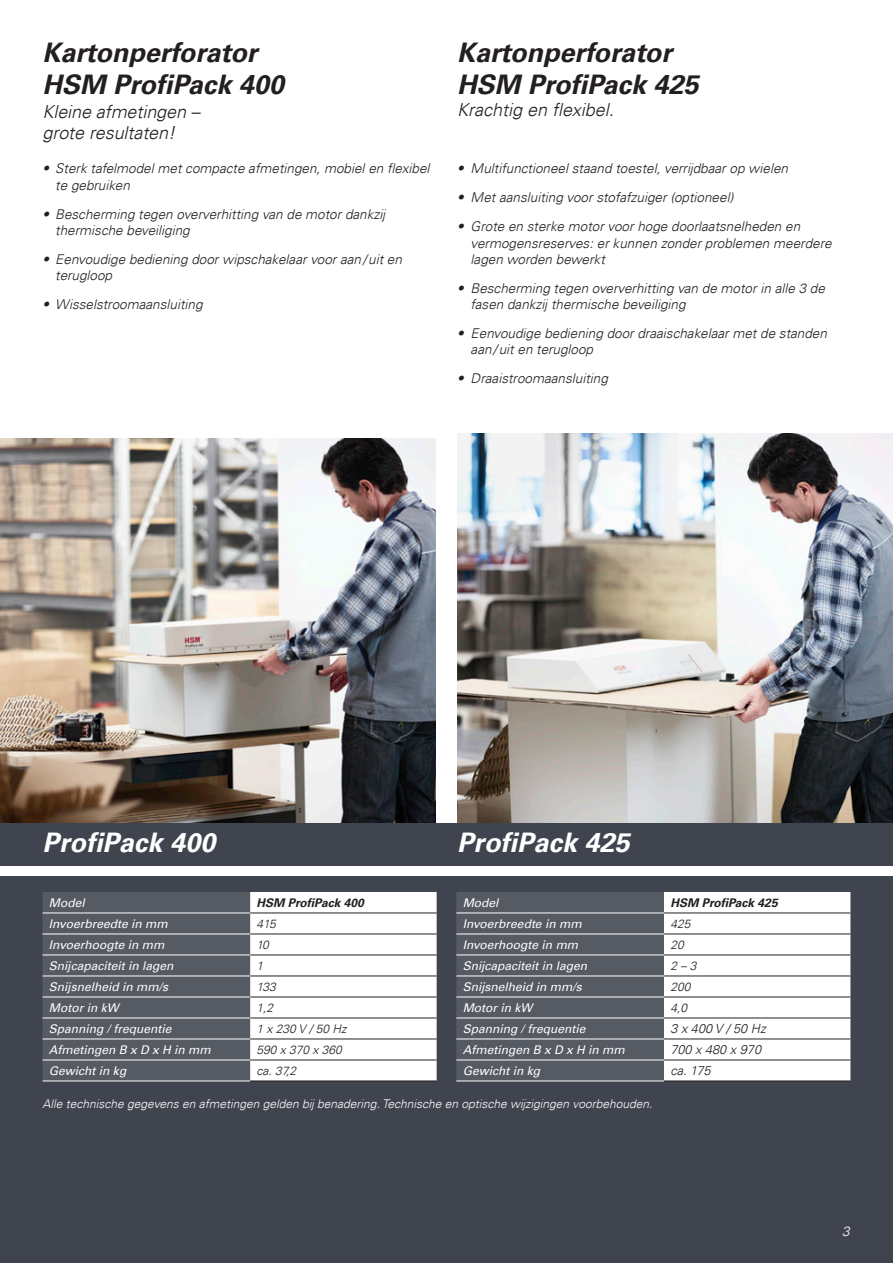
<style>
.page{position:relative;width:893px;height:1263px;background:#fff}
.page>*{position:absolute;margin:0;border:0;box-sizing:border-box;transform-origin:0 0}
.t1{font:italic 700 27px/32.4px "Univers Com 65";color:#231f20}
.t2{font:italic 700 27px "Univers Com 65";color:#fff}
.t3{font:italic 300 18px/21.6px "Univers Com 45";letter-spacing:-.005em;color:#231f20}
.t4{font:italic 300 13.5px/16.2px "Univers Com 45";color:#231f20}
.t5{font:italic 300 13.5px "Univers Com 45";color:#fff}
.t6{font:italic 300 12.75px "Univers Com 45";color:#231f20}
.t7{font:italic 12px "Univers Com 55";color:#fff}
.t8{font:italic 300 12px "Univers Com 45";color:#fff}
.t9{font:italic 300 12px "Univers Com 45";color:#231f20}
.t10{font:italic 700 12px "Univers Com 65";color:#231f20}
</style>
<div class="page">
<img style="left:45px;top:438px;width:391px;height:385px">
<img style="left:457px;top:434px;width:436px;height:389px">
<div style="left:0;top:876px;width:893px;height:387px;background:#40444e"></div>
<div style="left:0;top:823px;width:893px;height:42px;background:#40444e"></div>
<img style="left:0;top:438px;width:45px;height:385px">
<hr style="left:43px;top:1081px;width:207px;height:1px;background:#fff">
<hr style="left:250px;top:1081px;width:187px;height:1px;background:#231f20">
<svg style="left:43px;top:892px;width:394px;height:189px;background:#a4a6ab"></svg>
<hr style="left:257px;top:1033px;width:173px;height:1px;background:#fff">
<hr style="left:257px;top:1054px;width:85px;height:1px;background:#fff">
<hr style="left:257px;top:1075px;width:39px;height:1px;background:#fff">
<hr style="left:456px;top:1081px;width:208px;height:1px;background:#fff">
<hr style="left:664px;top:1081px;width:186px;height:1px;background:#231f20">
<svg style="left:456px;top:892px;width:394px;height:189px;background:#a4a6ab"></svg>
<hr style="left:670px;top:1034px;width:96px;height:1px;background:#fff">
<hr style="left:670px;top:1055px;width:91px;height:1px;background:#fff">
<hr style="left:670px;top:1076px;width:41px;height:1px;background:#fff">
<h1 class="t1" style="left:43px;top:36px;width:243px">Kartonperforator<br>HSM ProfiPack 400</h1>
<h2 class="t3" style="left:43px;top:100px;width:159px">Kleine afmetingen – grote resultaten!</h2>
<p class="t4" style="left:55px;top:161px;width:376px;text-indent:-13px">• Sterk tafelmodel met compacte afmetingen, mobiel en flexibel te gebruiken</p>
<p class="t4" style="left:55px;top:206px;width:333px;text-indent:-13px">• Bescherming tegen oververhitting van de motor dankzij thermische beveiliging</p>
<p class="t4" style="left:55px;top:251px;width:348px;text-indent:-13px">• Eenvoudige bediening door wipschakelaar voor aan/uit en terugloop</p>
<p class="t4" style="left:43px;top:296px;width:162px">• Wisselstroomaansluiting</p>
<h1 class="t1" style="left:457px;top:36px;width:243px">Kartonperforator<br>HSM ProfiPack 425</h1>
<h2 class="t3" style="left:457px;top:99px;width:158px">Krachtig en flexibel.</h2>
<p class="t4" style="left:457px;top:161px;width:332px">• Multifunctioneel staand toestel, verrijdbaar op wielen</p>
<p class="t4" style="left:457px;top:190px;width:278px">• Met aansluiting voor stofafzuiger (optioneel)</p>
<p class="t4" style="left:471px;top:218px;width:363px;text-indent:-14px">• Grote en sterke motor voor hoge doorlaatsnelheden en vermogensreserves: er kunnen zonder problemen meerdere lagen worden bewerkt</p>
<p class="t4" style="left:471px;top:280px;width:356px;text-indent:-14px">• Bescherming tegen oververhitting van de motor in alle 3 de fasen dankzij thermische beveiliging</p>
<p class="t4" style="left:471px;top:325px;width:358px;text-indent:-14px">• Eenvoudige bediening door draaischakelaar met de standen aan/uit en terugloop</p>
<p class="t4" style="left:457px;top:370px;width:152px">• Draaistroomaansluiting</p>
<h1 class="t2" style="left:43px;top:826px;width:174px">ProfiPack 400</h1>
<h1 class="t2" style="left:457px;top:826px;width:174px">ProfiPack 425</h1>
<p class="t7" style="left:463px;top:895px;width:37px">Model</p>
<p class="t10" style="left:670px;top:895px;width:109px">HSM ProfiPack 425</p>
<p class="t7" style="left:463px;top:916px;width:120px">Invoerbreedte in mm</p>
<p class="t9" style="left:670px;top:916px;width:22px">425</p>
<p class="t7" style="left:463px;top:937px;width:117px">Invoerhoogte in mm</p>
<p class="t9" style="left:670px;top:937px;width:15px">20</p>
<p class="t7" style="left:463px;top:958px;width:126px">Snijcapaciteit in lagen</p>
<p class="t9" style="left:670px;top:958px;width:28px">2 – 3</p>
<p class="t7" style="left:463px;top:979px;width:121px">Snijsnelheid in mm/s</p>
<p class="t9" style="left:670px;top:979px;width:22px">200</p>
<p class="t7" style="left:463px;top:1000px;width:71px">Motor in kW</p>
<p class="t9" style="left:670px;top:1000px;width:18px">4,0</p>
<p class="t7" style="left:463px;top:1021px;width:124px">Spanning / frequentie</p>
<p class="t6" style="left:670px;top:1021px;width:97px">3 x 400 V / 50 Hz</p>
<p class="t7" style="left:463px;top:1042px;width:163px">Afmetingen B x D x H in mm</p>
<p class="t6" style="left:670px;top:1042px;width:92px">700 x 480 x 970</p>
<p class="t7" style="left:463px;top:1063px;width:79px">Gewicht in kg</p>
<p class="t6" style="left:670px;top:1063px;width:42px">ca. 175</p>
<p class="t8" style="left:43px;top:1097px;width:611px">Alle technische gegevens en afmetingen gelden bij benadering. Technische en optische wijzigingen voorbehouden.</p>
<p class="t7" style="left:49px;top:895px;width:37px">Model</p>
<p class="t10" style="left:257px;top:895px;width:109px">HSM ProfiPack 400</p>
<p class="t7" style="left:49px;top:916px;width:120px">Invoerbreedte in mm</p>
<p class="t9" style="left:257px;top:916px;width:21px">415</p>
<p class="t7" style="left:49px;top:937px;width:117px">Invoerhoogte in mm</p>
<p class="t9" style="left:257px;top:937px;width:14px">10</p>
<p class="t7" style="left:49px;top:958px;width:126px">Snijcapaciteit in lagen</p>
<p class="t9" style="left:257px;top:958px;width:8px">1</p>
<p class="t7" style="left:49px;top:979px;width:121px">Snijsnelheid in mm/s</p>
<p class="t9" style="left:257px;top:979px;width:21px">133</p>
<p class="t7" style="left:49px;top:1000px;width:71px">Motor in kW</p>
<p class="t9" style="left:257px;top:1000px;width:18px">1,2</p>
<p class="t7" style="left:49px;top:1021px;width:124px">Spanning / frequentie</p>
<p class="t9" style="left:257px;top:1021px;width:91px">1 x 230 V / 50 Hz</p>
<p class="t7" style="left:49px;top:1042px;width:163px">Afmetingen B x D x H in mm</p>
<p class="t9" style="left:257px;top:1042px;width:87px">590 x 370 x 360</p>
<p class="t7" style="left:49px;top:1063px;width:79px">Gewicht in kg</p>
<p class="t9" style="left:257px;top:1063px;width:41px">ca. 37,2</p>
<p class="t5" style="left:842px;top:1223px;width:9px">3</p>
</div>
